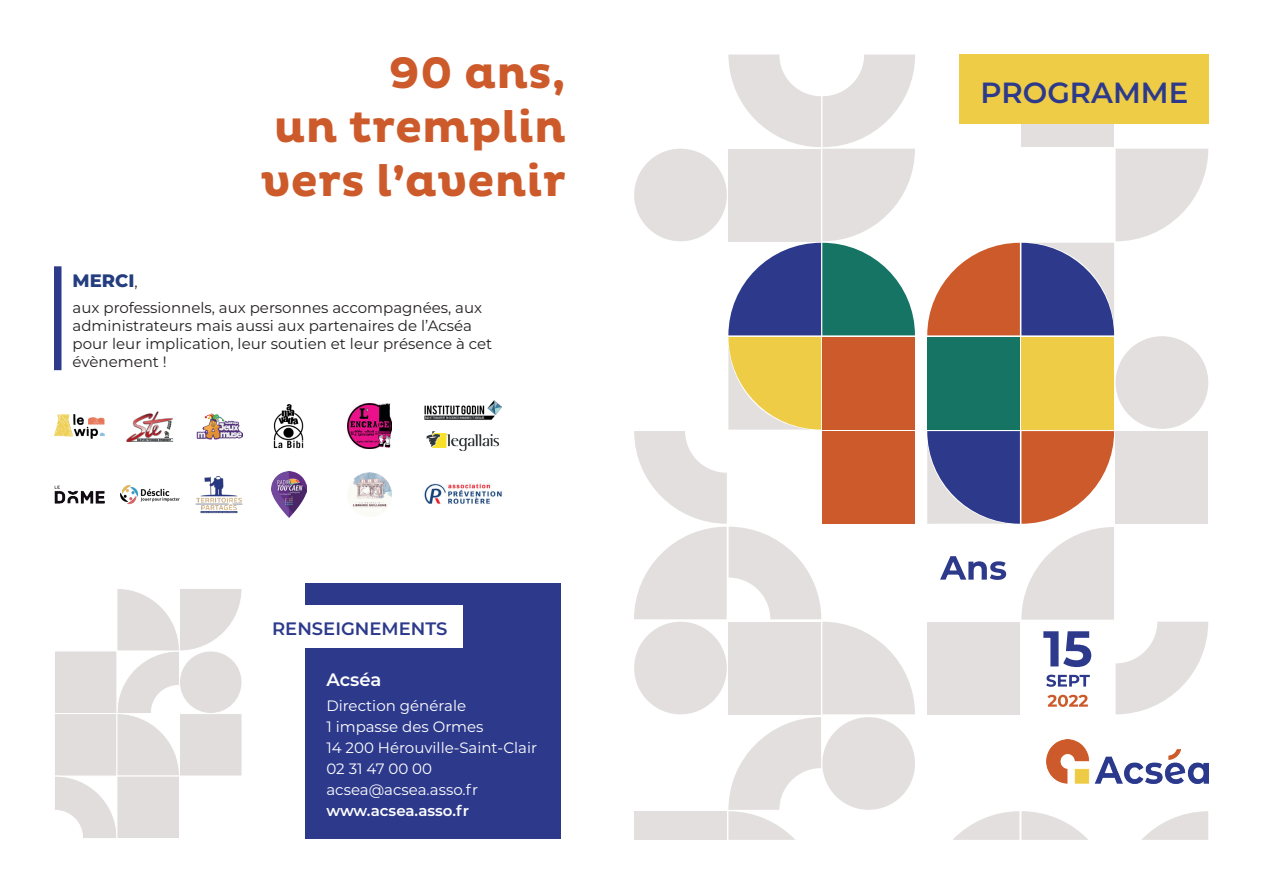
<style>
.page{position:relative;width:1263px;height:893px;background:#fff}
.page>*{position:absolute;margin:0;border:0;box-sizing:border-box;transform-origin:0 0}
.t1{font:700 45px/54px "Pluto";color:#cd5a2a}
.t2{font:600 29.1px "Montserrat";color:#2d3a8c}
.t3{font:600 18px "Montserrat";color:#2d3a8c}
.t4{font:800 18px "Montserrat";color:#233d7f}
.t5{font:600 18px "Montserrat";letter-spacing:-.005em;color:#fff}
.t6{font:15px/18px "Montserrat";color:#231f20}
.t7{font:15px/21px "Montserrat";color:#fff}
.t8{font:600 15px "Montserrat";color:#fff}
.s1{font-weight:400;font-size:15px;color:#231f20}
</style>
<div class="page">
<img style="left:1047px;top:740px;width:161px;height:43px">
<div style="left:305px;top:584px;width:255px;height:255px;background:#2d3a8c"></div>
<div style="left:1021px;top:55px;width:93px;height:92px;background:#e2dfde"></div>
<svg style="left:927px;top:149px;width:281px;height:186px"></svg>
<div style="left:1021px;top:337px;width:93px;height:93px;background:#eecc45"></div>
<div style="left:927px;top:337px;width:93px;height:93px;background:#167465"></div>
<div style="left:1116px;top:336px;width:92px;height:93px;background:#e2dfde;border-radius:46px"></div>
<svg style="left:1142px;top:811px;width:66px;height:29px"></svg>
<svg style="left:927px;top:431px;width:281px;height:283px"></svg>
<svg style="left:953px;top:811px;width:135px;height:29px"></svg>
<svg style="left:634px;top:55px;width:281px;height:785px"></svg>
<div style="left:259px;top:605px;width:204px;height:43px;background:#fff"></div>
<div style="left:54px;top:266px;width:8px;height:104px;background:#2d3a8c"></div>
<div style="left:960px;top:54px;width:249px;height:70px;background:#eecc45"></div>
<svg style="left:55px;top:589px;width:187px;height:249px"></svg>
<div style="left:179px;top:651px;width:63px;height:62px;background:#e2dddd;border-radius:50%"></div>
<div style="left:179px;top:651px;width:63px;height:63px;border:1px solid #fff;border-radius:50%"></div>
<div style="left:179px;top:713px;width:63px;height:63px;background:#e2dddd;border:1px solid #fff"></div>
<div style="left:117px;top:776px;width:63px;height:63px;background:#e2dddd;border:1px solid #fff"></div>
<div style="left:54px;top:651px;width:63px;height:63px;background:#e2dddd;border:1px solid #fff"></div>
<img style="left:54px;top:485px;width:51px;height:19px">
<img style="left:120px;top:485px;width:60px;height:19px">
<img style="left:273px;top:404px;width:31px;height:45px">
<img style="left:195px;top:476px;width:48px;height:38px">
<img style="left:126px;top:411px;width:46px;height:31px">
<img style="left:196px;top:414px;width:46px;height:25px">
<img style="left:349px;top:472px;width:43px;height:44px">
<img style="left:271px;top:472px;width:35px;height:45px">
<img style="left:54px;top:414px;width:51px;height:25px">
<img style="left:426px;top:431px;width:73px;height:20px">
<img style="left:424px;top:401px;width:77px;height:19px">
<img style="left:347px;top:404px;width:45px;height:44px">
<img style="left:424px;top:483px;width:78px;height:21px">
<h1 class="t1" style="left:389px;top:47px;width:179px">90 ans,</h1>
<h1 class="t1" style="left:261px;top:101px;width:307px">un tremplin vers l’avenir</h1>
<p class="t4" style="left:73px;top:267px;width:67px">MERCI<span class="s1">,</span></p>
<p class="t6" style="left:73px;top:298px;width:421px">aux professionnels, aux personnes accompagnées, aux administrateurs mais aussi aux partenaires de l’Acséa pour leur implication, leur soutien et leur présence à cet évènement !</p>
<p class="t3" style="left:272px;top:616px;width:177px">RENSEIGNEMENTS</p>
<p class="t5" style="left:326px;top:666px;width:56px">Acséa</p>
<p class="t7" style="left:326px;top:694px;width:212px">Direction générale<br>1 impasse des Ormes<br>14 200 Hérouville-Saint-Clair<br>02 31 47 00 00 acsea@acsea.asso.fr</p>
<p class="t8" style="left:326px;top:800px;width:144px">www.acsea.asso.fr</p>
<h2 class="t2" style="left:981px;top:72px;width:209px">PROGRAMME</h2>
</div>
